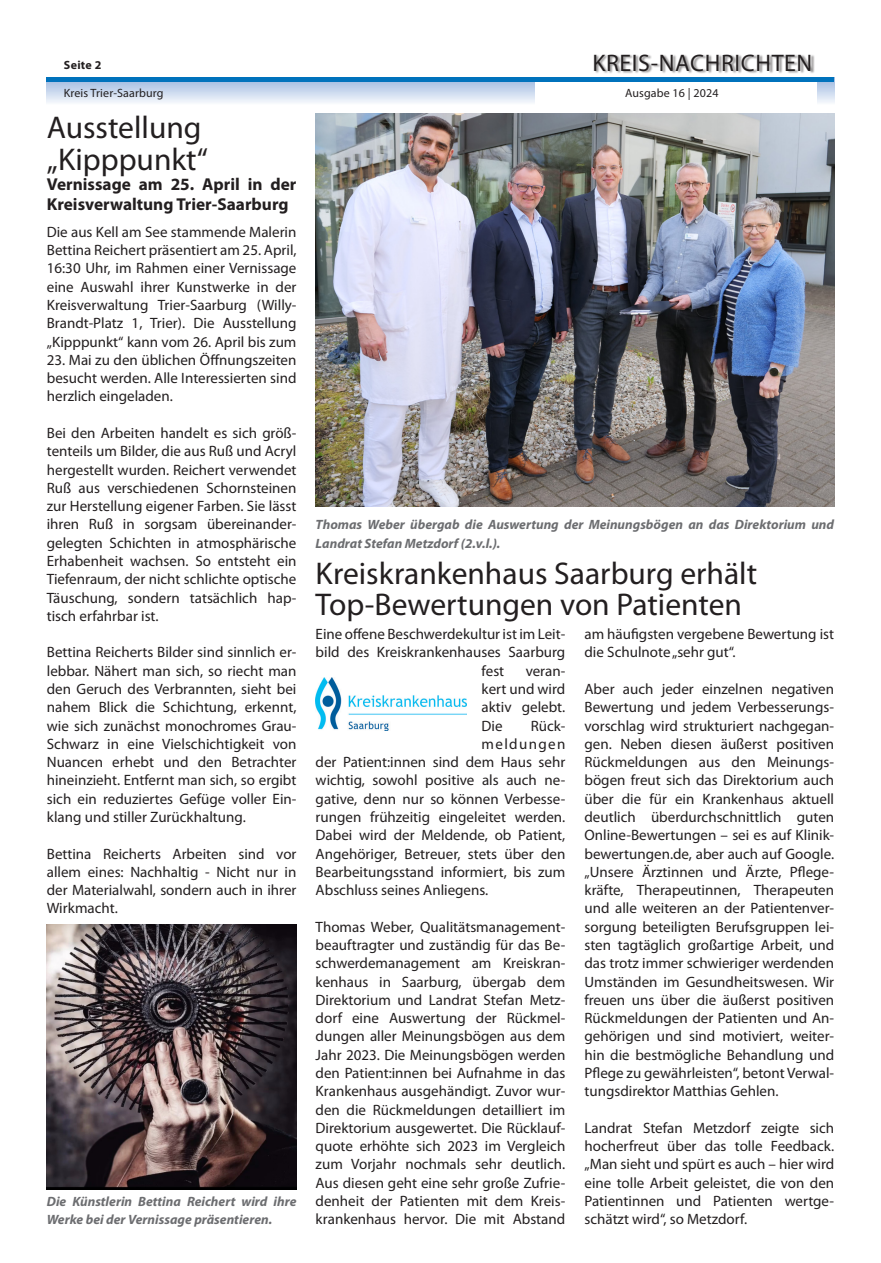
<style>
.page{position:relative;width:881px;height:1263px;background:#fff}
.page>*{position:absolute;margin:0;border:0;box-sizing:border-box;transform-origin:0 0}
.Headline{font:31.5px "Myriad Pro";color:#231f20}
.t1{font:24px "Myriad Pro";letter-spacing:.025em;color:#231f20}
.Subline{font:700 17.25px/20.2px "Myriad Pro";color:#231f20}
.Fließtext{font:15px/18.3px "Myriad Pro";color:#231f20;text-align:justify}
.Fließtext-2{font:15px "Myriad Pro";letter-spacing:.09em;color:#231f20}
.Bilduntertitel{font:italic 700 13.5px/18.3px "Myriad Pro";color:#6c6d70}
.t2{font:12px "Myriad Pro";letter-spacing:.01em;color:#231f20}
.t3{font:700 12px "Myriad Pro";letter-spacing:.025em;color:#231f20}
</style>
<div class="page">
<svg style="left:47px;top:82px;width:786px;height:21px;background:#cedbef"></svg>
<div style="left:535px;top:0;width:281px;height:113px;background:#fff"></div>
<div style="left:594px;top:54px;width:220px;height:20px;background:#231f20;opacity:.5"></div>
<hr style="left:47px;top:78px;width:786px;height:4px;background:#0072bc">
<img style="left:315px;top:113px;width:518px;height:394px">
<img style="left:47px;top:924px;width:249px;height:266px">
<img style="left:315px;top:677px;width:151px;height:53px">
<p class="t3" style="left:64px;top:57px;width:39px">Seite 2</p>
<h2 class="t1" style="left:592px;top:48px;width:221px">KREIS-NACHRICHTEN</h2>
<p class="t2" style="left:64px;top:86px;width:101px">Kreis Trier-Saarburg</p>
<p class="t2" style="left:625px;top:86px;width:95px">Ausgabe 16 | 2024</p>
<p class="Headline" style="left:47px;top:108px;width:156px">Ausstellung</p>
<p class="Headline" style="left:47px;top:140px;width:163px">„Kipppunkt“</p>
<p class="Subline" style="left:47px;top:174px;width:251px">Vernissage am 25. April in der<br>Kreisverwaltung Trier-Saarburg</p>
<p class="Fließtext" style="left:47px;top:222px;width:251px">Die aus Kell am See stammende Malerin Bettina Reichert präsentiert am 25. April, 16:30 Uhr, im Rahmen einer Vernissage eine Auswahl ihrer Kunstwerke in der Kreisverwaltung Trier-Saarburg (Willy-Brandt-Platz 1, Trier). Die Ausstellung „Kipppunkt“ kann vom 26. April bis zum</p>
<p class="Fließtext" style="left:47px;top:350px;width:251px">23. Mai zu den üblichen Öffnungszeiten besucht werden. Alle Interessierten sind herzlich eingeladen.</p>
<p class="Fließtext" style="left:47px;top:424px;width:251px">Bei den Arbeiten handelt es sich größ&shy;tenteils um Bilder, die aus Ruß und Acryl hergestellt wurden. Reichert verwendet Ruß aus verschiedenen Schornsteinen zur Herstellung eigener Farben. Sie lässt ihren Ruß in sorgsam übereinander&shy;gelegten Schichten in atmosphärische Erhabenheit wachsen. So entsteht ein Tiefenraum, der nicht schlichte optische Täuschung, sondern tatsächlich hap&shy;tisch erfahrbar ist.</p>
<p class="Fließtext" style="left:47px;top:643px;width:251px">Bettina Reicherts Bilder sind sinnlich er&shy;lebbar. Nähert man sich, so riecht man den Geruch des Verbrannten, sieht bei nahem Blick die Schichtung, erkennt, wie sich zunächst monochromes Grau-Schwarz in eine Vielschichtigkeit von Nuancen erhebt und den Betrachter hineinzieht. Entfernt man sich, so ergibt sich ein reduziertes Gefüge voller Ein&shy;klang und stiller Zurückhaltung.</p>
<p class="Fließtext" style="left:47px;top:844px;width:251px">Bettina Reicherts Arbeiten sind vor allem eines: Nachhaltig - Nicht nur in der Materialwahl, sondern auch in ihrer Wirkmacht.</p>
<p class="Bilduntertitel" style="left:47px;top:1192px;width:251px">Die Künstlerin Bettina Reichert wird ihre<br>Werke bei der Vernissage präsentieren.</p>
<p class="Bilduntertitel" style="left:315px;top:515px;width:519px">Thomas Weber übergab die Auswertung der Meinungsbögen an das Direktorium und<br>Landrat Stefan Metzdorf (2.v.l.).</p>
<p class="Headline" style="left:315px;top:554px;width:443px">Kreiskrankenhaus Saarburg erhält</p>
<p class="Headline" style="left:315px;top:585px;width:427px">Top-Bewertungen von Patienten</p>
<p class="Fließtext" style="left:315px;top:625px;width:251px">Eine offene Beschwerdekultur ist im Leit-</p>
<p class="Fließtext" style="left:315px;top:643px;width:251px">bild des Kreiskrankenhauses Saarburg</p>
<p class="Fließtext" style="left:481px;top:661px;width:24px">fest</p>
<p class="Fließtext" style="left:481px;top:661px;width:85px;text-indent:44px">veran&shy;kert und wird aktiv gelebt.<br>Die</p>
<p class="Fließtext" style="left:530px;top:716px;width:36px">Rück-</p>
<p class="Fließtext-2" style="left:481px;top:734px;width:85px">meldungen</p>
<p class="Fließtext" style="left:315px;top:753px;width:251px">der Patient:innen sind dem Haus sehr</p>
<p class="Fließtext" style="left:315px;top:771px;width:251px">wichtig, sowohl positive als auch ne-</p>
<p class="Fließtext" style="left:315px;top:789px;width:251px">gative, denn nur so können Verbesse-</p>
<p class="Fließtext" style="left:315px;top:807px;width:251px">rungen frühzeitig eingeleitet werden.</p>
<p class="Fließtext" style="left:315px;top:826px;width:251px">Dabei wird der Meldende, ob Patient,</p>
<p class="Fließtext" style="left:315px;top:844px;width:251px">Angehöriger, Betreuer, stets über den</p>
<p class="Fließtext" style="left:315px;top:862px;width:251px">Bearbeitungsstand informiert, bis zum</p>
<p class="Fließtext" style="left:315px;top:881px;width:174px">Abschluss seines Anliegens.</p>
<p class="Fließtext" style="left:315px;top:917px;width:251px">Thomas Weber, Qualitätsmanagement&shy;beauftragter und zuständig für das Be&shy;schwerdemanagement am Kreiskran&shy;kenhaus in Saarburg, übergab dem Direktorium und Landrat Stefan Metz&shy;dorf eine Auswertung der Rückmel&shy;dungen aller Meinungsbögen aus dem Jahr 2023. Die Meinungsbögen werden den Patient:innen bei Aufnahme in das Krankenhaus ausgehändigt. Zuvor wur&shy;den die Rückmeldungen detailliert im Direktorium ausgewertet. Die Rücklauf&shy;quote erhöhte sich 2023 im Vergleich zum Vorjahr nochmals sehr deutlich.<br>Aus diesen geht eine sehr große Zufrie&shy;denheit der Patienten mit dem Kreis&shy;krankenhaus hervor. Die mit Abstand</p>
<p class="Fließtext" style="left:584px;top:625px;width:251px">am häufigsten vergebene Bewertung ist die Schulnote „sehr gut“.</p>
<p class="Fließtext" style="left:584px;top:680px;width:251px">Aber auch jeder einzelnen negativen Bewertung und jedem Verbesserungs&shy;vorschlag wird strukturiert nachgegan&shy;gen. Neben diesen äußerst positiven Rückmeldungen aus den Meinungs&shy;bögen freut sich das Direktorium auch über die für ein Krankenhaus aktuell deutlich überdurchschnittlich guten Online-Bewertungen – sei es auf Klinik&shy;bewertungen.de, aber auch auf Google. „Unsere Ärztinnen und Ärzte, Pflege&shy;kräfte, Therapeutinnen, Therapeuten und alle weiteren an der Patientenver&shy;sorgung beteiligten Berufsgruppen lei&shy;sten tagtäglich großartige Arbeit, und das trotz immer schwieriger werdenden Umständen im Gesundheitswesen. Wir freuen uns über die äußerst positiven Rückmeldungen der Patienten und An&shy;gehörigen und sind motiviert, weiter&shy;hin die bestmögliche Behandlung und Pflege zu gewährleisten“, betont Verwal&shy;tungsdirektor Matthias Gehlen.</p>
<p class="Fließtext" style="left:584px;top:1118px;width:251px">Landrat Stefan Metzdorf zeigte sich hocherfreut über das tolle Feedback. „Man sieht und spürt es auch – hier wird eine tolle Arbeit geleistet, die von den Patientinnen und Patienten wertge&shy;schätzt wird“, so Metzdorf.</p>
</div>
